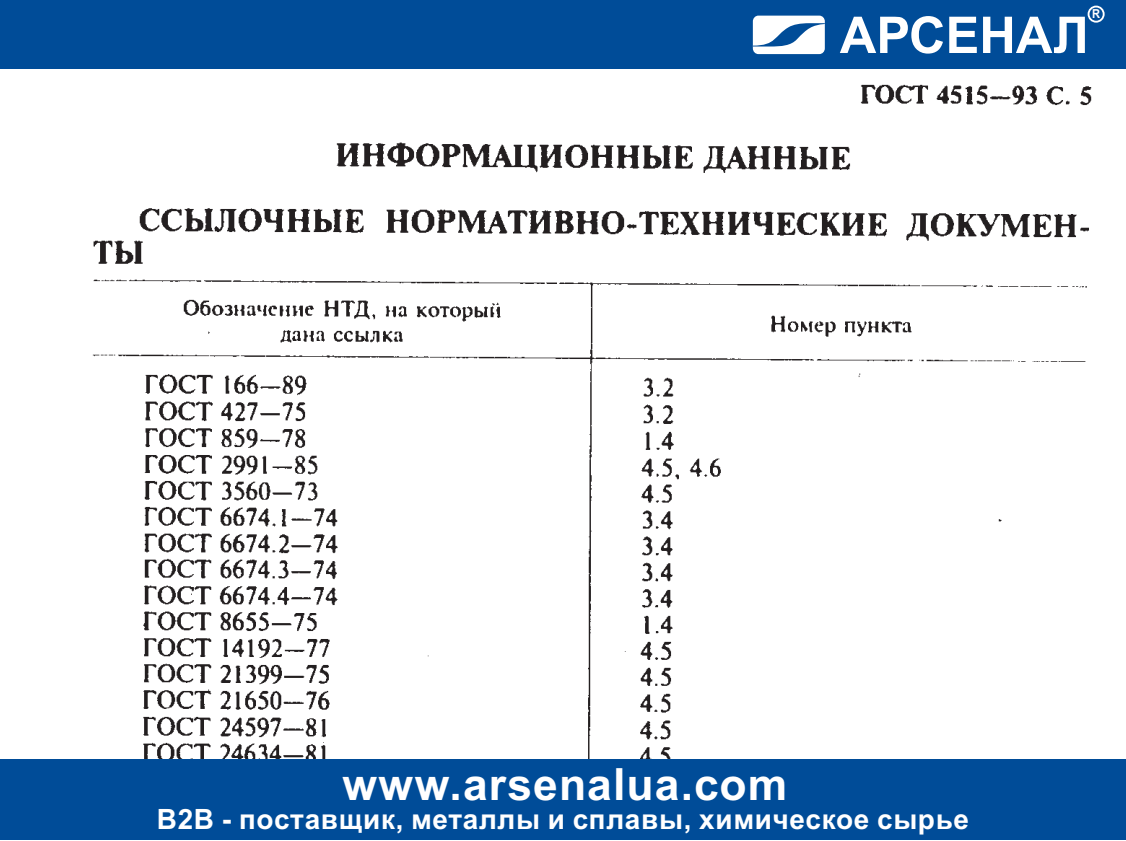
<style>
.page{position:relative;width:1126px;height:841px;background:#fff}
.page>*{position:absolute;margin:0;border:0;box-sizing:border-box;transform-origin:0 0}
.t1{font:700 50.7px "Arial";color:#fff}
.t2{font:700 44.4px "Arial";letter-spacing:.025em;color:#fff}
.t3{font:700 27.9px "Arial";letter-spacing:.025em;color:#fff}
.t4{font:700 12.3px "Arial";color:#fff;scale:.89 1}
</style>
<div class="page">
<img style="left:0;top:84px;width:1125px;height:756px">
<div style="left:0;top:0;width:1125px;height:69px;background:#004c98"></div>
<div style="left:752px;top:16px;width:72px;height:38px;background:#fff;border-radius:6px"></div>
<svg style="left:752px;top:23px;width:72px;height:23px"></svg>
<svg style="left:1087px;top:6px;width:17px;height:17px"></svg>
<div style="left:1089px;top:7px;width:13px;height:14px;background:#004c98;border-radius:50%"></div>
<div style="left:0;top:759px;width:1125px;height:80px;background:#004c98"></div>
<h1 class="t1" style="left:839px;top:16px;width:250px">АРСЕНАЛ</h1>
<p class="t4" style="left:1091px;top:10px;width:10px">R</p>
<h2 class="t2" style="left:342px;top:767px;width:446px">www.arsenalua.com</h2>
<p class="t3" style="left:157px;top:808px;width:813px">В2В - поставщик, металлы и сплавы, химическое сырье</p>
</div>
